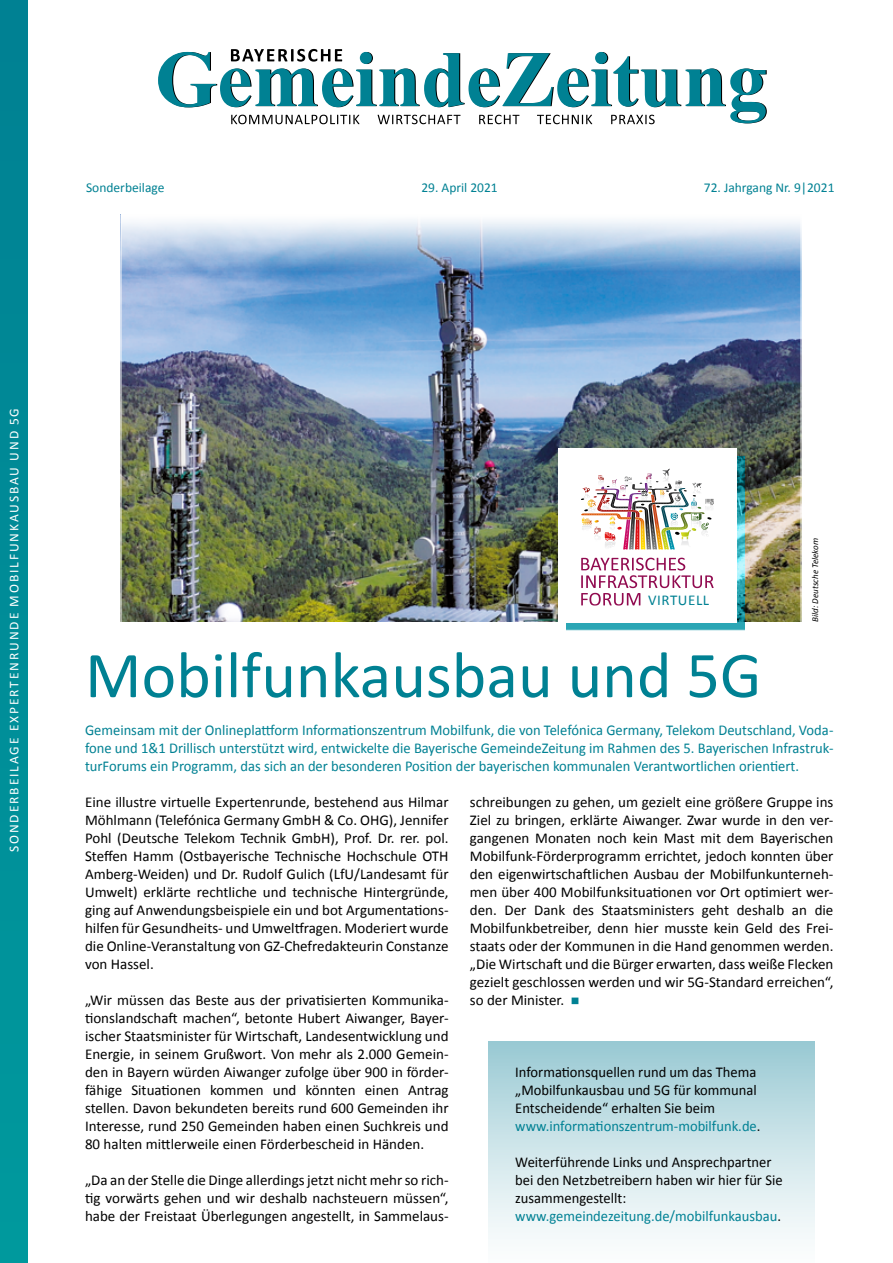
<style>
.page{position:relative;width:893px;height:1263px;background:#fff}
.page>*{position:absolute;margin:0;border:0;box-sizing:border-box;transform-origin:0 0}
.t1{font:66px "Calibri";color:#008193}
.Blocksatz_Sonderdruc{font:15px/18px "Calibri";color:#000;text-align:justify}
.Einleitung_Calibri_g{font:15px/18px "Calibri";color:#008193;text-align:justify}
.Einleitung_Calibri_g-2{font:15px "Calibri";letter-spacing:.04em;color:#008193}
.t2{font:13.5px "Calibri";letter-spacing:.14em;color:#fff}
.t3{font:13.5px "Calibri";color:#008193}
.BU{font:italic 9px "Calibri";color:#000}
.s1{color:#008193}
.s2{color:#008194}
</style>
<div class="page">
<img style="left:123px;top:271px;width:676px;height:351px">
<div style="left:0;top:17px;width:28px;height:1246px;background:#008d98"></div>
<svg style="left:158px;top:49px;width:609px;height:75px"></svg>
<svg style="left:121px;top:220px;width:680px;height:51px"></svg>
<div style="left:489px;top:1041px;width:326px;height:222px;background:linear-gradient(to bottom,#9ccbd4,#fff)"></div>
<svg style="left:567px;top:457px;width:178px;height:174px;fill:#2ba6b5"></svg>
<div style="left:558px;top:448px;width:179px;height:174px;background:#fff"></div>
<img style="left:581px;top:469px;width:133px;height:80px">
<svg style="left:581px;top:558px;width:133px;height:48px"></svg>
<p class="t3" style="left:86px;top:179px;width:80px">Sonderbeilage</p>
<p class="t3" style="left:421px;top:179px;width:78px">29. April 2021</p>
<p class="t3" style="left:704px;top:179px;width:132px">72. Jahrgang Nr. 9|2021</p>
<p class="t2" style="left:6px;top:852px;width:445px;rotate:-90deg">SONDERBEILAGE EXPERTENRUNDE MOBILFUNKAUSBAU UND 5G</p>
<p class="Einleitung_Calibri_g-2" style="left:648px;top:591px;width:63px">VIRTUELL</p>
<p class="BU" style="left:809px;top:622px;width:85px;rotate:-90deg">Bild: Deutsche Telekom</p>
<p class="t1" style="left:85px;top:633px;width:678px">Mobilfunkausbau und 5G</p>
<p class="Einleitung_Calibri_g" style="left:85px;top:721px;width:750px">Gemeinsam mit der Onlineplattform Informationszentrum Mobilfunk, die von Telefónica Germany, Telekom Deutschland, Voda&shy;fone und 1&amp;1 Drillisch unterstützt wird, entwickelte die Bayerische GemeindeZeitung im Rahmen des 5. Bayerischen Infrastruk&shy;turForums ein Programm, das sich an der besonderen Position der bayerischen kommunalen Verantwortlichen orientiert.</p>
<p class="Blocksatz_Sonderdruc" style="left:85px;top:793px;width:365px">Eine illustre virtuelle Expertenrunde, bestehend aus Hilmar Möhlmann (Telefónica Germany GmbH &amp; Co. OHG), Jennifer Pohl (Deutsche Telekom Technik GmbH), Prof. Dr. rer. pol.<br>Steffen Hamm (Ostbayerische Technische Hochschule OTH Amberg-Weiden) und Dr. Rudolf Gulich (LfU/Landesamt für Umwelt) erklärte rechtliche und technische Hintergründe, ging auf Anwendungsbeispiele ein und bot Argumentations&shy;hilfen für Gesundheits- und Umweltfragen. Moderiert wurde die Online-Veranstaltung von GZ-Chefredakteurin Constanze von Hassel.</p>
<p class="Blocksatz_Sonderdruc" style="left:85px;top:991px;width:365px">„Wir müssen das Beste aus der privatisierten Kommunika&shy;tionslandschaft machen“, betonte Hubert Aiwanger, Bayer&shy;ischer Staatsminister für Wirtschaft, Landesentwicklung und Energie, in seinem Grußwort. Von mehr als 2.000 Gemein&shy;den in Bayern würden Aiwanger zufolge über 900 in förder&shy;fähige Situationen kommen und könnten einen Antrag stellen. Davon bekundeten bereits rund 600 Gemeinden ihr Interesse, rund 250 Gemeinden haben einen Suchkreis und 80 halten mittlerweile einen Förderbescheid in Händen.</p>
<p class="Blocksatz_Sonderdruc" style="left:85px;top:1171px;width:365px">„Da an der Stelle die Dinge allerdings jetzt nicht mehr so rich&shy;tig vorwärts gehen und wir deshalb nachsteuern müssen“, habe der Freistaat Überlegungen angestellt, in Sammelaus-</p>
<p class="Blocksatz_Sonderdruc" style="left:470px;top:793px;width:365px">schreibungen zu gehen, um gezielt eine größere Gruppe ins Ziel zu bringen, erklärte Aiwanger. Zwar wurde in den ver&shy;gangenen Monaten noch kein Mast mit dem Bayerischen Mobilfunk-Förderprogramm errichtet, jedoch konnten über den eigenwirtschaftlichen Ausbau der Mobilfunkunterneh&shy;men über 400 Mobilfunksituationen vor Ort optimiert wer&shy;den. Der Dank des Staatsministers geht deshalb an die Mobilfunkbetreiber, denn hier musste kein Geld des Frei&shy;staats oder der Kommunen in die Hand genommen werden. „Die Wirtschaft und die Bürger erwarten, dass weiße Flecken gezielt geschlossen werden und wir 5G-Standard erreichen“, so der Minister. <span class="s1">■</span></p>
<p class="Blocksatz_Sonderdruc" style="left:515px;top:1063px;width:247px;text-align:left">Informationsquellen rund um das Thema „Mobilfunkausbau und 5G für kommunal Entscheidende“ erhalten Sie beim <span class="s2">www.informationszentrum-mobilfunk.de</span>.</p>
<p class="Blocksatz_Sonderdruc" style="left:515px;top:1153px;width:269px;text-align:left">Weiterführende Links und Ansprechpartner bei den Netzbetreibern haben wir hier für Sie zusammengestellt: <span class="s2">www.gemeindezeitung.de/mobilfunkausbau</span>.</p>
</div>
